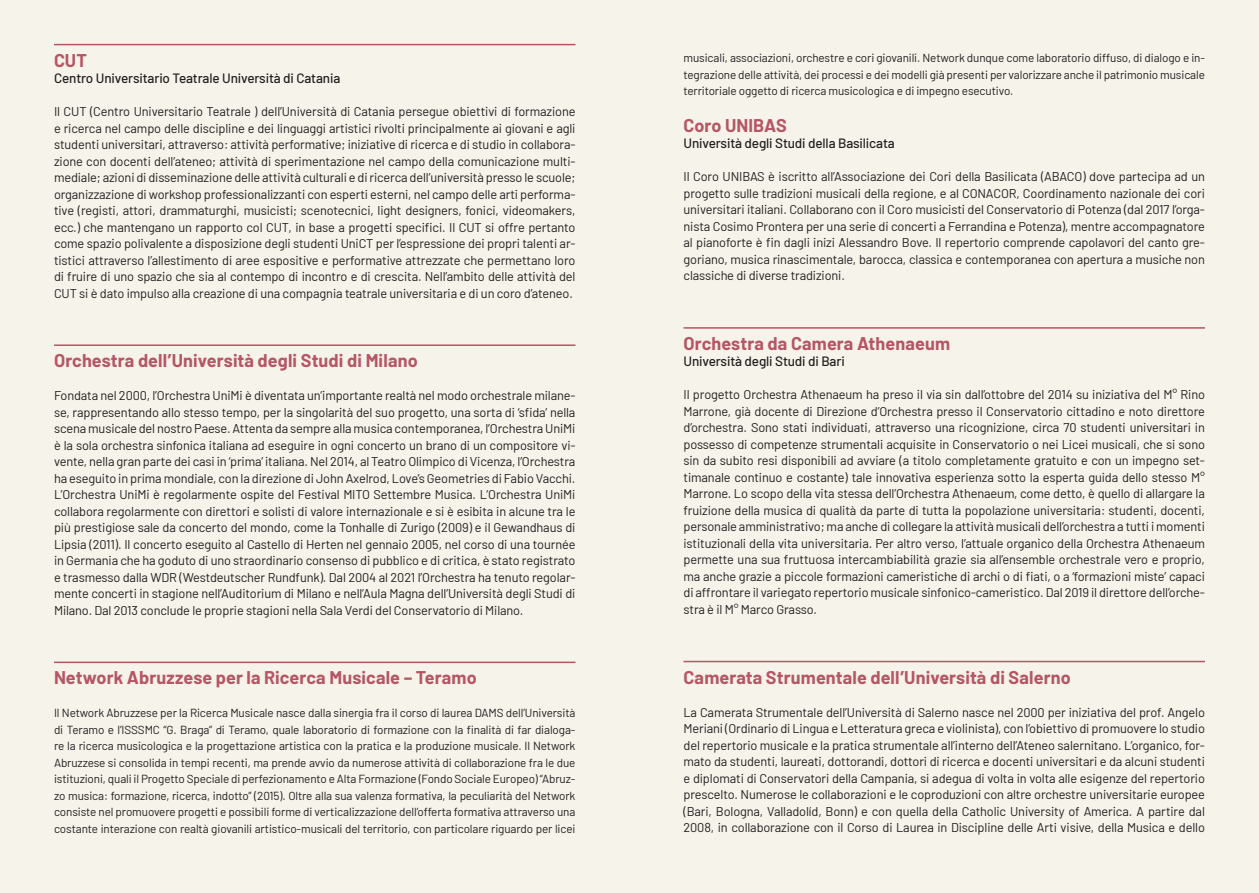
<style>
.page{position:relative;width:1259px;height:893px;background:#fff}
.page>*{position:absolute;margin:0;border:0;box-sizing:border-box;transform-origin:0 0}
.t1{font:700 18px "Barlow";letter-spacing:.005em;color:#b65563}
.t2{font:500 13.5px "Barlow";letter-spacing:-.01em;color:#231f20}
.t3{font:12.75px/16.5px "Barlow";letter-spacing:-.01em;color:#231f20;text-align:justify}
.t4{font:11.7px/16.5px "Barlow";letter-spacing:-.01em;color:#231f20;text-align:justify}
</style>
<div class="page">
<div style="left:0;top:0;width:629px;height:893px;background:#f6f3ea"></div>
<div style="left:629px;top:0;width:630px;height:893px;background:#f6f3ea"></div>
<hr style="left:683px;top:327px;width:522px;height:2px;background:#b65563">
<hr style="left:683px;top:661px;width:522px;height:1px;background:#b65563">
<hr style="left:54px;top:44px;width:521px;height:1px;background:#b65563">
<hr style="left:54px;top:344px;width:521px;height:2px;background:#b65563">
<hr style="left:54px;top:662px;width:521px;height:1px;background:#b65563">
<h1 class="t1" style="left:54px;top:47px;width:34px">CUT</h1>
<p class="t2" style="left:54px;top:68px;width:288px">Centro Universitario Teatrale Università di Catania</p>
<p class="t3" style="left:54px;top:102px;width:523px">Il CUT (Centro Universitario Teatrale ) dell’Università di Catania persegue obiettivi di formazione e ricerca nel campo delle discipline e dei linguaggi artistici rivolti principalmente ai giovani e agli studenti universitari, attraverso: attività performative; iniziative di ricerca e di studio in collabora&shy;zione con docenti dell’ateneo; attività di sperimentazione nel campo della comunicazione multi&shy;mediale; azioni di disseminazione delle attività culturali e di ricerca dell’università presso le scuole; organizzazione di workshop professionalizzanti con esperti esterni, nel campo delle arti performa&shy;tive (registi, attori, drammaturghi, musicisti; scenotecnici, light designers, fonici, videomakers, ecc.) che mantengano un rapporto col CUT, in base a progetti specifici. Il CUT si offre pertanto come spazio polivalente a disposizione degli studenti UniCT per l’espressione dei propri talenti ar&shy;tistici attraverso l’allestimento di aree espositive e performative attrezzate che permettano loro di fruire di uno spazio che sia al contempo di incontro e di crescita. Nell’ambito delle attività del CUT si è dato impulso alla creazione di una compagnia teatrale universitaria e di un coro d’ateneo.</p>
<h1 class="t1" style="left:54px;top:347px;width:365px">Orchestra dell’Università degli Studi di Milano</h1>
<p class="t3" style="left:54px;top:386px;width:523px">Fondata nel 2000, l’Orchestra UniMi è diventata un’importante realtà nel modo orchestrale milane&shy;se, rappresentando allo stesso tempo, per la singolarità del suo progetto, una sorta di ‘sfida’ nella scena musicale del nostro Paese. Attenta da sempre alla musica contemporanea, l’Orchestra UniMi è la sola orchestra sinfonica italiana ad eseguire in ogni concerto un brano di un compositore vi&shy;vente, nella gran parte dei casi in ‘prima’ italiana. Nel 2014, al Teatro Olimpico di Vicenza, l’Orchestra ha eseguito in prima mondiale, con la direzione di John Axelrod, Love’s Geometries di Fabio Vacchi.<br>L’Orchestra UniMi è regolarmente ospite del Festival MITO Settembre Musica. L’Orchestra UniMi collabora regolarmente con direttori e solisti di valore internazionale e si è esibita in alcune tra le più prestigiose sale da concerto del mondo, come la Tonhalle di Zurigo (2009) e il Gewandhaus di Lipsia (2011). Il concerto eseguito al Castello di Herten nel gennaio 2005, nel corso di una tournée in Germania che ha goduto di uno straordinario consenso di pubblico e di critica, è stato registrato e trasmesso dalla WDR (Westdeutscher Rundfunk). Dal 2004 al 2021 l’Orchestra ha tenuto regolar&shy;mente concerti in stagione nell’Auditorium di Milano e nell’Aula Magna dell’Università degli Studi di Milano. Dal 2013 conclude le proprie stagioni nella Sala Verdi del Conservatorio di Milano.</p>
<h1 class="t1" style="left:54px;top:665px;width:424px">Network Abruzzese per la Ricerca Musicale – Teramo</h1>
<p class="t4" style="left:54px;top:704px;width:523px">Il Network Abruzzese per la Ricerca Musicale nasce dalla sinergia fra il corso di laurea DAMS dell’Università di Teramo e l’ISSSMC “G. Braga” di Teramo, quale laboratorio di formazione con la finalità di far dialoga&shy;re la ricerca musicologica e la progettazione artistica con la pratica e la produzione musicale. Il Network Abruzzese si consolida in tempi recenti, ma prende avvio da numerose attività di collaborazione fra le due istituzioni, quali il Progetto Speciale di perfezionamento e Alta Formazione (Fondo Sociale Europeo) “Abruz&shy;zo musica: formazione, ricerca, indotto” (2015). Oltre alla sua valenza formativa, la peculiarità del Network consiste nel promuovere progetti e possibili forme di verticalizzazione dell’offerta formativa attraverso una costante interazione con realtà giovanili artistico-musicali del territorio, con particolare riguardo per licei</p>
<p class="t4" style="left:683px;top:49px;width:523px">musicali, associazioni, orchestre e cori giovanili. Network dunque come laboratorio diffuso, di dialogo e in&shy;tegrazione delle attività, dei processi e dei modelli già presenti per valorizzare anche il patrimonio musicale territoriale oggetto di ricerca musicologica e di impegno esecutivo.</p>
<h1 class="t1" style="left:683px;top:112px;width:105px">Coro UNIBAS</h1>
<p class="t2" style="left:683px;top:134px;width:213px">Università degli Studi della Basilicata</p>
<p class="t3" style="left:683px;top:167px;width:523px">Il Coro UNIBAS è iscritto all’Associazione dei Cori della Basilicata (ABACO) dove partecipa ad un progetto sulle tradizioni musicali della regione, e al CONACOR, Coordinamento nazionale dei cori universitari italiani. Collaborano con il Coro musicisti del Conservatorio di Potenza (dal 2017 l’orga&shy;nista Cosimo Prontera per una serie di concerti a Ferrandina e Potenza), mentre accompagnatore al pianoforte è fin dagli inizi Alessandro Bove. Il repertorio comprende capolavori del canto gre&shy;goriano, musica rinascimentale, barocca, classica e contemporanea con apertura a musiche non classiche di diverse tradizioni.</p>
<h1 class="t1" style="left:683px;top:330px;width:268px">Orchestra da Camera Athenaeum</h1>
<p class="t2" style="left:683px;top:352px;width:163px">Università degli Studi di Bari</p>
<p class="t3" style="left:683px;top:386px;width:523px">Il progetto Orchestra Athenaeum ha preso il via sin dall’ottobre del 2014 su iniziativa del M° Rino Marrone, già docente di Direzione d’Orchestra presso il Conservatorio cittadino e noto direttore d’orchestra. Sono stati individuati, attraverso una ricognizione, circa 70 studenti universitari in possesso di competenze strumentali acquisite in Conservatorio o nei Licei musicali, che si sono sin da subito resi disponibili ad avviare (a titolo completamente gratuito e con un impegno set&shy;timanale continuo e costante) tale innovativa esperienza sotto la esperta guida dello stesso M° Marrone. Lo scopo della vita stessa dell’Orchestra Athenaeum, come detto, è quello di allargare la fruizione della musica di qualità da parte di tutta la popolazione universitaria: studenti, docenti, personale amministrativo; ma anche di collegare la attività musicali dell’orchestra a tutti i momenti istituzionali della vita universitaria. Per altro verso, l’attuale organico della Orchestra Athenaeum permette una sua fruttuosa intercambiabilità grazie sia all’ensemble orchestrale vero e proprio, ma anche grazie a piccole formazioni cameristiche di archi o di fiati, o a ‘formazioni miste’ capaci di affrontare il variegato repertorio musicale sinfonico-cameristico. Dal 2019 il direttore dell’orche&shy;stra è il M° Marco Grasso.</p>
<h1 class="t1" style="left:683px;top:664px;width:389px">Camerata Strumentale dell’Università di Salerno</h1>
<p class="t3" style="left:683px;top:703px;width:523px">La Camerata Strumentale dell’Università di Salerno nasce nel 2000 per iniziativa del prof. Angelo Meriani (Ordinario di Lingua e Letteratura greca e violinista), con l’obiettivo di promuovere lo studio del repertorio musicale e la pratica strumentale all’interno dell’Ateneo salernitano. L’organico, for&shy;mato da studenti, laureati, dottorandi, dottori di ricerca e docenti universitari e da alcuni studenti e diplomati di Conservatori della Campania, si adegua di volta in volta alle esigenze del repertorio prescelto. Numerose le collaborazioni e le coproduzioni con altre orchestre universitarie europee (Bari, Bologna, Valladolíd, Bonn) e con quella della Catholic University of America. A partire dal 2008, in collaborazione con il Corso di Laurea in Discipline delle Arti visive, della Musica e dello</p>
</div>
